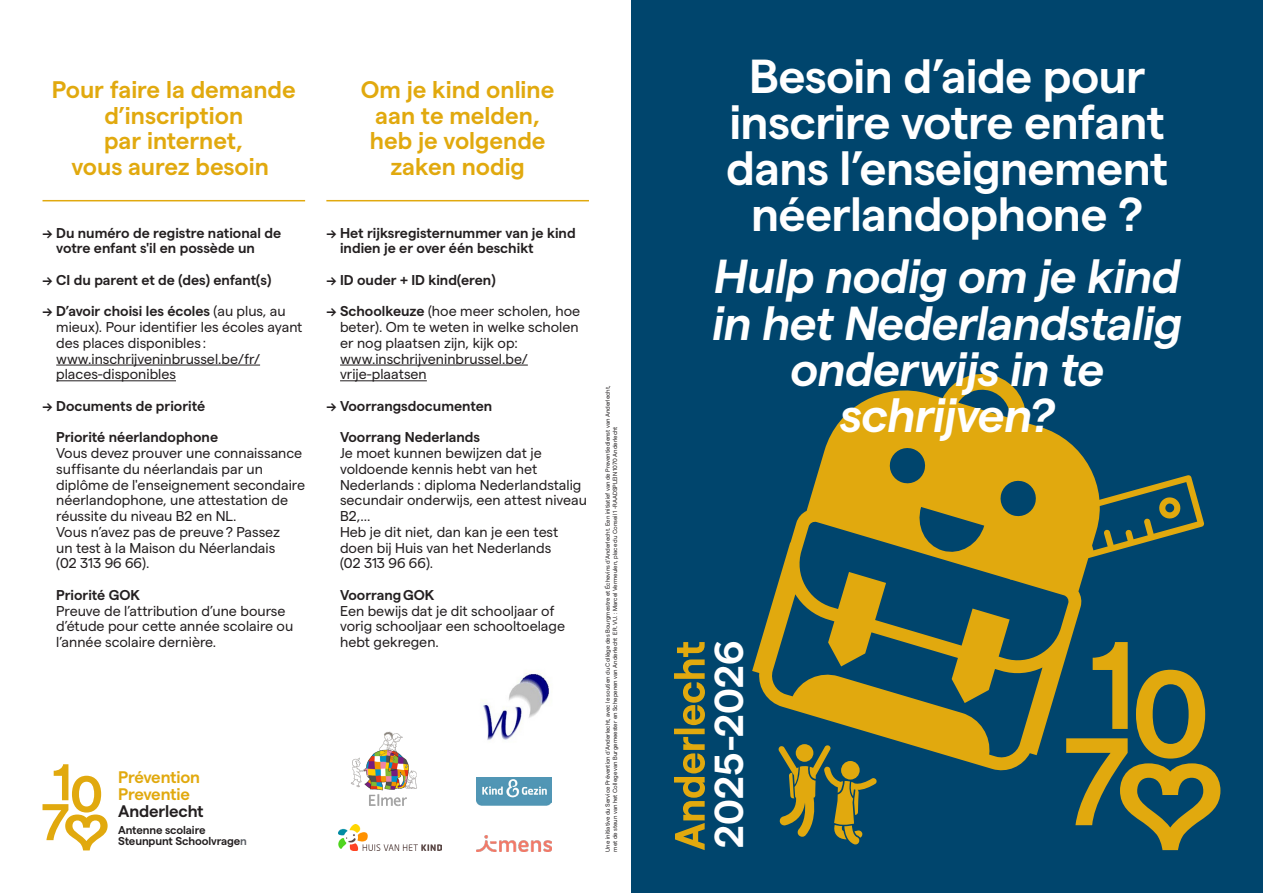
<style>
.page{position:relative;width:1263px;height:893px;background:#fff}
.page>*{position:absolute;margin:0;border:0;box-sizing:border-box;transform-origin:0 0}
.Baseline{font:600 47.7px/46px "Matter SQ";letter-spacing:-.015em;color:#fff;text-align:center}
.Baseline-2{font:italic 600 47.7px/46px "Matter SQ";letter-spacing:-.015em;color:#fff;text-align:center}
.titre{font:600 40.5px "Matter SQ";letter-spacing:-.005em;color:#fff}
.t1{font:600 24px/25.5px "Matter SQ";color:#e1a90e;text-align:center}
.t2{font:600 16.8px "Matter SQ";letter-spacing:-.01em;color:#e1a90e}
.t3{font:600 16.8px "Matter SQ";letter-spacing:-.01em;color:#231f20}
.t4{font:14.25px/15.8px "Matter SQ";color:#231f20}
.t5{font:600 14.25px/15.8px "Matter SQ";color:#231f20}
.t6{font:600 11.4px "Matter SQ";letter-spacing:-.01em;color:#231f20}
.t7{font:6px/7.2px "Matter SQ";color:#231f20}
.s1{font-size:16.5px;color:#fff}
.s2{font-weight:600}
.s3{color:#5b6066}
</style>
<div class="page">
<div style="left:631px;top:0;width:632px;height:893px;background:#00456d"></div>
<svg style="left:752px;top:373px;width:342px;height:398px"></svg>
<svg style="left:888px;top:446px;width:39px;height:39px"></svg>
<svg style="left:915px;top:507px;width:69px;height:49px"></svg>
<svg style="left:995px;top:475px;width:209px;height:105px"></svg>
<img style="left:338px;top:824px;width:103px;height:26px">
<img style="left:477px;top:777px;width:75px;height:28px">
<hr style="left:56px;top:365px;width:204px;height:1px;background:#231f20">
<hr style="left:56px;top:380px;width:120px;height:1px;background:#231f20">
<hr style="left:340px;top:365px;width:188px;height:1px;background:#231f20">
<hr style="left:340px;top:380px;width:87px;height:1px;background:#231f20">
<svg style="left:1066px;top:642px;width:154px;height:208px"></svg>
<svg style="left:674px;top:642px;width:31px;height:208px"></svg>
<hr style="left:43px;top:200px;width:262px;height:1px;background:#e1a90e">
<hr style="left:326px;top:200px;width:263px;height:1px;background:#e1a90e">
<svg style="left:43px;top:764px;width:65px;height:86px"></svg>
<img style="left:477px;top:835px;width:75px;height:17px">
<img style="left:351px;top:731px;width:66px;height:75px">
<svg style="left:778px;top:736px;width:99px;height:109px"></svg>
<img style="left:482px;top:671px;width:67px;height:69px">
<p class="t1" style="left:52px;top:75px;width:245px">Pour faire la demande d’inscription<br>par internet,<br>vous aurez besoin <span class="s1">:</span></p>
<p class="t5" style="left:56px;top:224px;width:226px;text-indent:-14px">→ Du numéro de registre national de votre enfant s'il en possède un</p>
<p class="t5" style="left:43px;top:271px;width:230px">→ CI du parent et de (des) enfant(s)</p>
<p class="t4" style="left:56px;top:302px;width:248px;text-indent:-14px"><span class="s2">→ D’avoir choisi les écoles</span> (au plus, au mieux). Pour identifier les écoles ayant des places disponibles : www.inschrijveninbrussel.be/fr/ places-disponibles</p>
<p class="t5" style="left:43px;top:397px;width:164px">→ Documents de priorité</p>
<p class="t4" style="left:56px;top:428px;width:250px"><span class="s2">Priorité néerlandophone<br></span>Vous devez prouver une connaissance suffisante du néerlandais par un diplôme de l'enseignement secondaire néerlandophone, une attestation de réussite du niveau B2 en NL.<br>Vous n’avez pas de preuve? Passez<br>un test à la Maison du Néerlandais<br>(02 313 96 66).</p>
<p class="t4" style="left:56px;top:586px;width:239px"><span class="s2">Priorité GOK<br></span>Preuve de l’attribution d’une bourse d’étude pour cette année scolaire ou l’année scolaire dernière.</p>
<p class="t2" style="left:118px;top:765px;width:83px">Prévention</p>
<p class="t2" style="left:118px;top:782px;width:73px">Preventie</p>
<p class="t3" style="left:118px;top:798px;width:87px">Anderlecht</p>
<p class="t6" style="left:118px;top:821px;width:89px">Antenne scolaire</p>
<p class="t6" style="left:118px;top:832px;width:130px">Steunpunt Schoolvrage<span class="s3">n</span></p>
<p class="t1" style="left:361px;top:75px;width:195px">Om je kind online aan te melden, heb je volgende zaken nodig</p>
<p class="t5" style="left:340px;top:224px;width:237px;text-indent:-14px">→ Het rijksregisternummer van je kind indien je er over één beschikt</p>
<p class="t5" style="left:326px;top:271px;width:171px">→ ID ouder + ID kind(eren)</p>
<p class="t4" style="left:340px;top:302px;width:242px;text-indent:-14px"><span class="s2">→ Schoolkeuze</span> (hoe meer scholen, hoe beter). Om te weten in welke scholen er nog plaatsen zijn, kijk op: www.inschrijveninbrussel.be/ vrije-plaatsen</p>
<p class="t5" style="left:326px;top:397px;width:168px">→ Voorrangsdocumenten</p>
<p class="t4" style="left:340px;top:428px;width:248px"><span class="s2">Voorrang Nederlands<br></span>Je moet kunnen bewijzen dat je voldoende kennis hebt van het<br>Nederlands : diploma Nederlandstalig secundair onderwijs, een attest niveau<br>B2,...<br>Heb je dit niet, dan kan je een test doen bij Huis van het Nederlands<br>(02 313 96 66).</p>
<p class="t4" style="left:340px;top:586px;width:226px"><span class="s2">VoorrangGOK<br></span>Een bewijs dat je dit schooljaar of vorig schooljaar een schooltoelage hebt gekregen.</p>
<p class="t7" style="left:604px;top:852px;width:468px;rotate:-90deg">Une initiative du Service Prévention d’Anderlecht, avec le soutien du Collège des Bourgmestre et Échevins d’Anderlecht. Een initiatief van de Preventiedienst van Anderlecht, met de steun van het College van Burgemeester en Schepenen van Anderlecht ER. VU. : Marcel Vermeulen, place du Conseil 1 -RAADSPLEIN 1070 Anderlecht</p>
<p class="Baseline" style="left:726px;top:49px;width:443px">Besoin d’aide pour inscrire votre enfant dans l’enseignement néerlandophone ?</p>
<p class="Baseline-2" style="left:712px;top:249px;width:471px">Hulp nodig om je kind in het Nederlandstalig onderwijs in te schrijven?</p>
<p class="titre" style="left:699px;top:848px;width:209px;rotate:-90deg">2025-2026</p>
</div>
